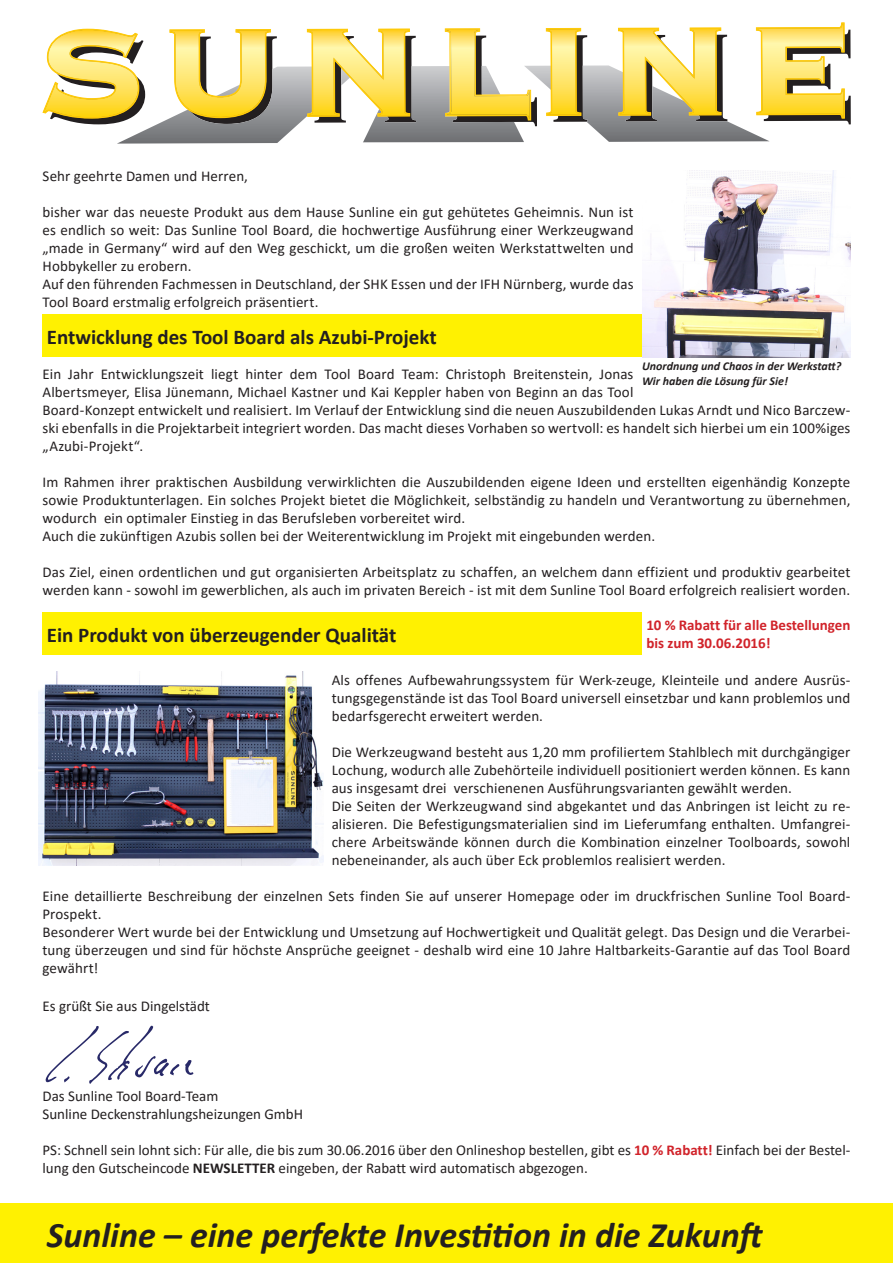
<style>
.page{position:relative;width:893px;height:1263px;background:#fff}
.page>*{position:absolute;margin:0;border:0;box-sizing:border-box;transform-origin:0 0}
.t1{font:italic 700 36px "Calibri";color:#231f20}
.t2{font:700 21px "Calibri";color:#231f20}
.t3{font:15px/18px "Calibri";letter-spacing:.005em;color:#231f20;text-align:justify}
.t4{font:700 15px/18px "Calibri";color:#d1232a}
.t5{font:italic 700 12px/14.4px "Calibri";color:#231f20}
.s1{font-weight:700;color:#d1232a}
.s2{font-weight:700}
</style>
<div class="page">
<svg style="left:46px;top:1025px;width:147px;height:59px"></svg>
<svg style="left:51px;top:27px;width:799px;height:99px"></svg>
<img style="left:117px;top:67px;width:195px;height:77px">
<img style="left:189px;top:96px;width:83px;height:28px">
<img style="left:271px;top:68px;width:36px;height:28px">
<img style="left:583px;top:65px;width:187px;height:77px">
<img style="left:626px;top:117px;width:101px;height:4px">
<img style="left:531px;top:66px;width:15px;height:24px">
<img style="left:363px;top:66px;width:161px;height:77px">
<img style="left:452px;top:120px;width:62px;height:2px">
<svg style="left:445px;top:28px;width:86px;height:92px"></svg>
<svg style="left:43px;top:29px;width:96px;height:90px"></svg>
<svg style="left:307px;top:29px;width:103px;height:88px"></svg>
<svg style="left:756px;top:22px;width:89px;height:97px"></svg>
<svg style="left:169px;top:29px;width:102px;height:89px"></svg>
<img style="left:446px;top:29px;width:84px;height:91px">
<svg style="left:546px;top:28px;width:35px;height:88px"></svg>
<svg style="left:618px;top:27px;width:104px;height:89px"></svg>
<img style="left:642px;top:170px;width:208px;height:187px">
<img style="left:38px;top:672px;width:285px;height:194px">
<div style="left:43px;top:315px;width:599px;height:42px;background:#fff101"></div>
<div style="left:43px;top:612px;width:599px;height:43px;background:#fff101"></div>
<div style="left:0;top:1203px;width:893px;height:60px;background:#fff101"></div>
<p class="t3" style="left:43px;top:167px;width:207px">Sehr geehrte Damen und Herren,</p>
<p class="t3" style="left:43px;top:203px;width:593px">bisher war das neueste Produkt aus dem Hause Sunline ein gut gehütetes Geheimnis. Nun ist es endlich so weit: Das Sunline Tool Board, die hochwertige Ausführung einer Werkzeugwand „made in Germany“ wird auf den Weg geschickt, um die großen weiten Werkstattwelten und Hobbykeller zu erobern.</p>
<p class="t3" style="left:43px;top:275px;width:592px">Auf den führenden Fachmessen in Deutschland, der SHK Essen und der IFH Nürnberg, wurde das<br>Tool Board erstmalig erfolgreich präsentiert.</p>
<p class="t2" style="left:47px;top:322px;width:391px">Entwicklung des Tool Board als Azubi-Projekt</p>
<p class="t5" style="left:642px;top:359px;width:201px">Unordnung und Chaos in der Werkstatt?<br>Wir haben die Lösung für Sie!</p>
<p class="t3" style="left:43px;top:365px;width:809px;text-align:left">Ein Jahr Entwicklungszeit liegt hinter dem Tool Board Team: Christoph Breitenstein, Jonas<br>Albertsmeyer, Elisa Jünemann, Michael Kastner und Kai Keppler haben von Beginn an das Tool<br>Board-Konzept entwickelt und realisiert. Im Verlauf der Entwicklung sind die neuen Auszubildenden Lukas Arndt und Nico Barczew&shy;ski ebenfalls in die Projektarbeit integriert worden. Das macht dieses Vorhaben so wertvoll: es handelt sich hierbei um ein 100%iges „Azubi-Projekt“.</p>
<p class="t3" style="left:43px;top:473px;width:809px">Im Rahmen ihrer praktischen Ausbildung verwirklichten die Auszubildenden eigene Ideen und erstellten eigenhändig Konzepte sowie Produktunterlagen. Ein solches Projekt bietet die Möglichkeit, selbständig zu handeln und Verantwortung zu übernehmen, wodurch ein optimaler Einstieg in das Berufsleben vorbereitet wird.</p>
<p class="t3" style="left:43px;top:527px;width:614px">Auch die zukünftigen Azubis sollen bei der Weiterentwicklung im Projekt mit eingebunden werden.</p>
<p class="t3" style="left:43px;top:563px;width:809px">Das Ziel, einen ordentlichen und gut organisierten Arbeitsplatz zu schaffen, an welchem dann effizient und produktiv gearbeitet werden kann - sowohl im gewerblichen, als auch im privaten Bereich - ist mit dem Sunline Tool Board erfolgreich realisiert worden.</p>
<p class="t2" style="left:47px;top:620px;width:351px">Ein Produkt von überzeugender Qualität</p>
<p class="t4" style="left:646px;top:616px;width:206px">10 % Rabatt für alle Bestellungen bis zum 30.06.2016!</p>
<p class="t3" style="left:332px;top:671px;width:520px">Als offenes Aufbewahrungssystem für Werk-zeuge, Kleinteile und andere Ausrüs&shy;tungsgegenstände ist das Tool Board universell einsetzbar und kann problemlos und bedarfsgerecht erweitert werden.</p>
<p class="t3" style="left:332px;top:743px;width:520px">Die Werkzeugwand besteht aus 1,20 mm profiliertem Stahlblech mit durchgängiger Lochung, wodurch alle Zubehörteile individuell positioniert werden können. Es kann aus insgesamt drei verschienenen Ausführungsvarianten gewählt werden.</p>
<p class="t3" style="left:332px;top:797px;width:520px">Die Seiten der Werkzeugwand sind abgekantet und das Anbringen ist leicht zu re&shy;alisieren. Die Befestigungsmaterialien sind im Lieferumfang enthalten. Umfangrei&shy;chere Arbeitswände können durch die Kombination einzelner Toolboards, sowohl nebeneinander, als auch über Eck problemlos realisiert werden.</p>
<p class="t3" style="left:43px;top:887px;width:809px">Eine detaillierte Beschreibung der einzelnen Sets finden Sie auf unserer Homepage oder im druckfrischen Sunline Tool Board-<br>Prospekt.</p>
<p class="t3" style="left:43px;top:923px;width:809px">Besonderer Wert wurde bei der Entwicklung und Umsetzung auf Hochwertigkeit und Qualität gelegt. Das Design und die Verarbei&shy;tung überzeugen und sind für höchste Ansprüche geeignet - deshalb wird eine 10 Jahre Haltbarkeits-Garantie auf das Tool Board gewährt!</p>
<p class="t3" style="left:43px;top:996px;width:169px">Es grüßt Sie aus Dingelstädt</p>
<p class="t3" style="left:43px;top:1086px;width:177px">Das Sunline Tool Board-Team</p>
<p class="t3" style="left:43px;top:1104px;width:262px">Sunline Deckenstrahlungsheizungen GmbH</p>
<p class="t3" style="left:43px;top:1140px;width:809px">PS: Schnell sein lohnt sich: Für alle, die bis zum 30.06.2016 über den Onlineshop bestellen, gibt es <span class="s1">10 % Rabatt!</span> Einfach bei der Bestel&shy;lung den Gutscheincode <span class="s2">NEWSLETTER</span> eingeben, der Rabatt wird automatisch abgezogen.</p>
<p class="t1" style="left:47px;top:1209px;width:721px">Sunline – eine perfekte Investition in die Zukunft</p>
</div>
